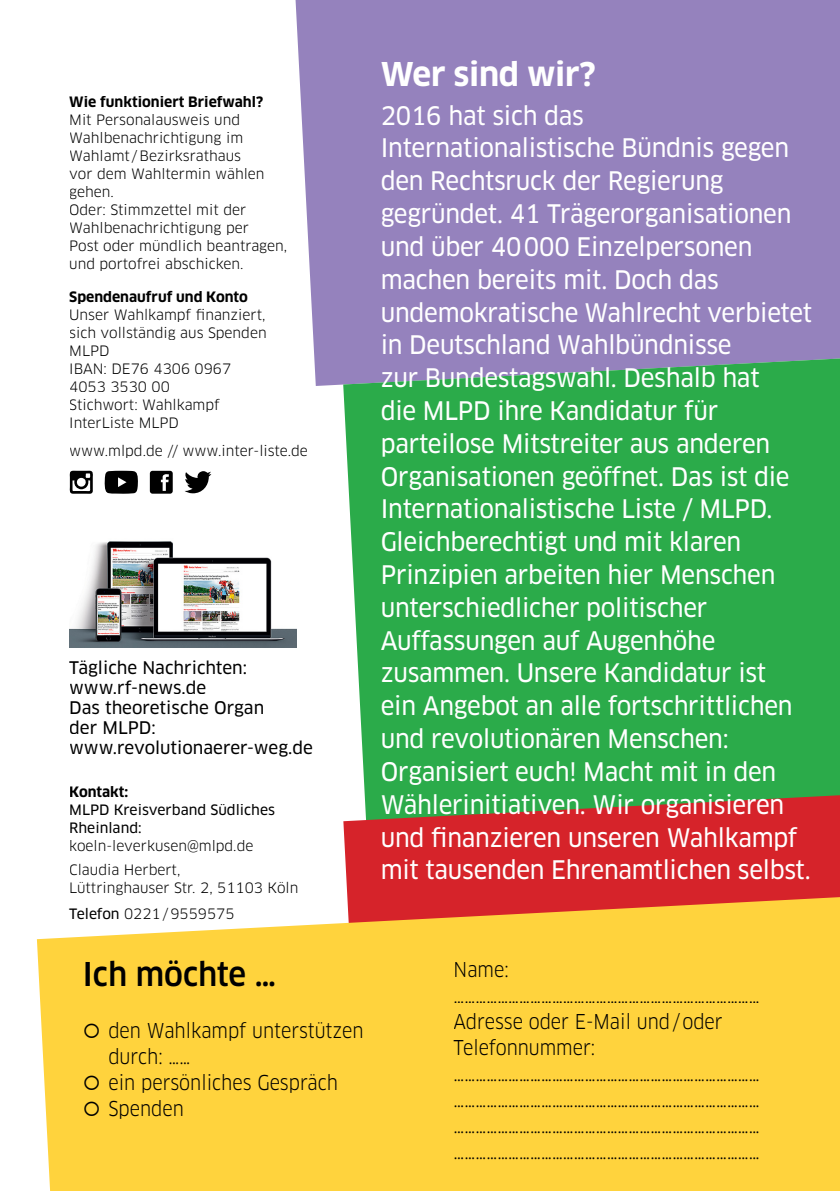
<style>
.page{position:relative;width:840px;height:1191px;background:#fff}
.page>*{position:absolute;margin:0;border:0;box-sizing:border-box;transform-origin:0 0}
.t1{font:700 32px "Clan Pro";letter-spacing:-.01em;color:#fff}
.t2{font:500 32px "Clan Pro";color:#000;scale:.95 1}
.t3{font:25px/32.8px "Clan Pro News";letter-spacing:-.01em;color:#fff;scale:.95 1}
.t4{font:20px/26px "Clan Pro";color:#000;scale:.9 1}
.t5{font:17px/20px "Clan Pro News";color:#000}
.t6{font:14px/18px "Clan Pro";color:#000}
.t7{font:700 14px "Clan Pro";color:#000}
.t8{font:14px/18px "Clan Pro News";color:#000}
.s1{font-family:"Clan Pro News"}
</style>
<div class="page">
<div style="left:295px;top:0;width:544px;height:386px;background:#9582bd"></div>
<div style="left:343px;top:358px;width:496px;height:436px;background:#2bab4a"></div>
<svg style="left:70px;top:471px;width:23px;height:23px"></svg>
<svg style="left:150px;top:471px;width:23px;height:22px"></svg>
<svg style="left:185px;top:471px;width:26px;height:22px"></svg>
<svg style="left:104px;top:471px;width:34px;height:23px"></svg>
<img style="left:69px;top:541px;width:227px;height:106px">
<svg style="left:343px;top:794px;width:496px;height:101px;background:#c03831"></svg>
<svg style="left:37px;top:895px;width:802px;height:296px;background:#fdcf48"></svg>
<div style="left:86px;top:960px;width:190px;height:26px;background:#ffd33d"></div>
<div style="left:84px;top:1023px;width:15px;height:15px;background:#ffd33d"></div>
<div style="left:109px;top:1022px;width:254px;height:19px;background:#ffd33d"></div>
<div style="left:109px;top:1048px;width:80px;height:16px;background:#ffd33d"></div>
<div style="left:84px;top:1075px;width:15px;height:15px;background:#ffd33d"></div>
<div style="left:109px;top:1074px;width:227px;height:19px;background:#ffd33d"></div>
<div style="left:84px;top:1101px;width:15px;height:15px;background:#ffd33d"></div>
<div style="left:109px;top:1100px;width:75px;height:19px;background:#ffd33d"></div>
<div style="left:455px;top:961px;width:53px;height:16px;background:#ffd33d"></div>
<hr style="left:454px;top:1001px;width:304px;height:2px;background:#ffd33d">
<div style="left:454px;top:1012px;width:268px;height:19px;background:#ffd33d"></div>
<div style="left:453px;top:1038px;width:140px;height:17px;background:#ffd33d"></div>
<hr style="left:454px;top:1079px;width:304px;height:2px;background:#ffd33d">
<hr style="left:454px;top:1105px;width:304px;height:2px;background:#ffd33d">
<hr style="left:454px;top:1131px;width:304px;height:2px;background:#ffd33d">
<hr style="left:454px;top:1157px;width:304px;height:2px;background:#ffd33d">
<hr style="left:839px;top:1050px;width:1px;height:141px;background:#d6232a">
<hr style="left:839px;top:959px;width:1px;height:98px;background:#d6232a">
<hr style="left:839px;top:1153px;width:1px;height:38px;background:#ffd33d">
<svg style="left:431px;top:826px;width:14px;height:20px"></svg>
<p class="t7" style="left:69px;top:94px;width:195px">Wie funktioniert Briefwahl?</p>
<p class="t6" style="left:69px;top:111px;width:219px">Mit Personalausweis und<br>Wahlbenachrichtigung im<br>Wahlamt / Bezirksrathaus<br>vor dem Wahltermin wählen gehen.<br>Oder: Stimmzettel mit der<br>Wahlbenachrichtigung per<br>Post oder mündlich beantragen, und portofrei abschicken.</p>
<p class="t7" style="left:69px;top:288px;width:180px">Spendenaufruf und Konto</p>
<p class="t6" style="left:69px;top:305px;width:199px">Unser Wahlkampf nanziert, sich vollständig aus Spenden<br>MLPD<br>IBAN: DE76 4306 0967<br>4053 3530 00<br>Stichwort: Wahlkampf<br>InterListe MLPD</p>
<p class="t6" style="left:69px;top:441px;width:240px">www.mlpd.de // www.inter-liste.de</p>
<p class="t5" style="left:69px;top:657px;width:245px">Tägliche Nachrichten: www.rf-news.de<br>Das theoretische Organ<br>der MLPD: www.revolutionaerer-weg.de</p>
<p class="t7" style="left:69px;top:784px;width:61px">Kontakt:</p>
<p class="t8" style="left:69px;top:801px;width:207px">MLPD Kreisverband Südliches<br>Rheinland:</p>
<p class="t6" style="left:69px;top:834px;width:186px;line-height:23.6px">koeln-leverkusen@mlpd.de<br>Claudia Herbert,</p>
<p class="t6" style="left:69px;top:875px;width:230px;line-height:25.6px">Lüttringhauser Str. 2, 51103 Köln<br><span class="s1">Telefon</span> 0221 / 9559575</p>
<p class="t2" style="left:83px;top:955px;width:205px">Ich möchte …</p>
<p class="t4" style="left:108px;top:1018px;width:285px;text-indent:-26px">○ den Wahlkampf unterstützen durch: ……</p>
<p class="t4" style="left:83px;top:1070px;width:285px">○ ein persönliches Gespräch</p>
<p class="t4" style="left:83px;top:1096px;width:114px">○ Spenden</p>
<p class="t1" style="left:380px;top:56px;width:216px">Wer sind wir?</p>
<p class="t3" style="left:380px;top:99px;width:455px">2016 hat sich das Internationalistische Bündnis gegen den Rechtsruck der Regierung gegründet. 41 Trägerorganisationen und über 40 000 Einzelpersonen machen bereits mit. Doch das undemokratische Wahlrecht verbietet in Deutschland Wahlbündnisse<br>zur Bundestagswahl. Deshalb hat<br>die MLPD ihre Kandidatur für parteilose Mitstreiter aus anderen Organisationen geöffnet. Das ist die Internationalistische Liste / MLPD.<br>Gleichberechtigt und mit klaren Prinzipien arbeiten hier Menschen unterschiedlicher politischer Auffassungen auf Augenhöhe zusammen. Unsere Kandidatur ist<br>ein Angebot an alle fortschrittlichen und revolutionären Menschen:<br>Organisiert euch! Macht mit in den Wählerinitiativen. Wir organisieren und nanzieren unseren Wahlkampf mit tausenden Ehrenamt lichen selbst.</p>
<p class="t4" style="left:453px;top:956px;width:341px">Name: …………………………………………………………………………<br>Adresse oder E-Mail und / oder<br>Telefonnummer: ………………………………………………………………………… ………………………………………………………………………… ………………………………………………………………………… …………………………………………………………………………</p>
</div>
